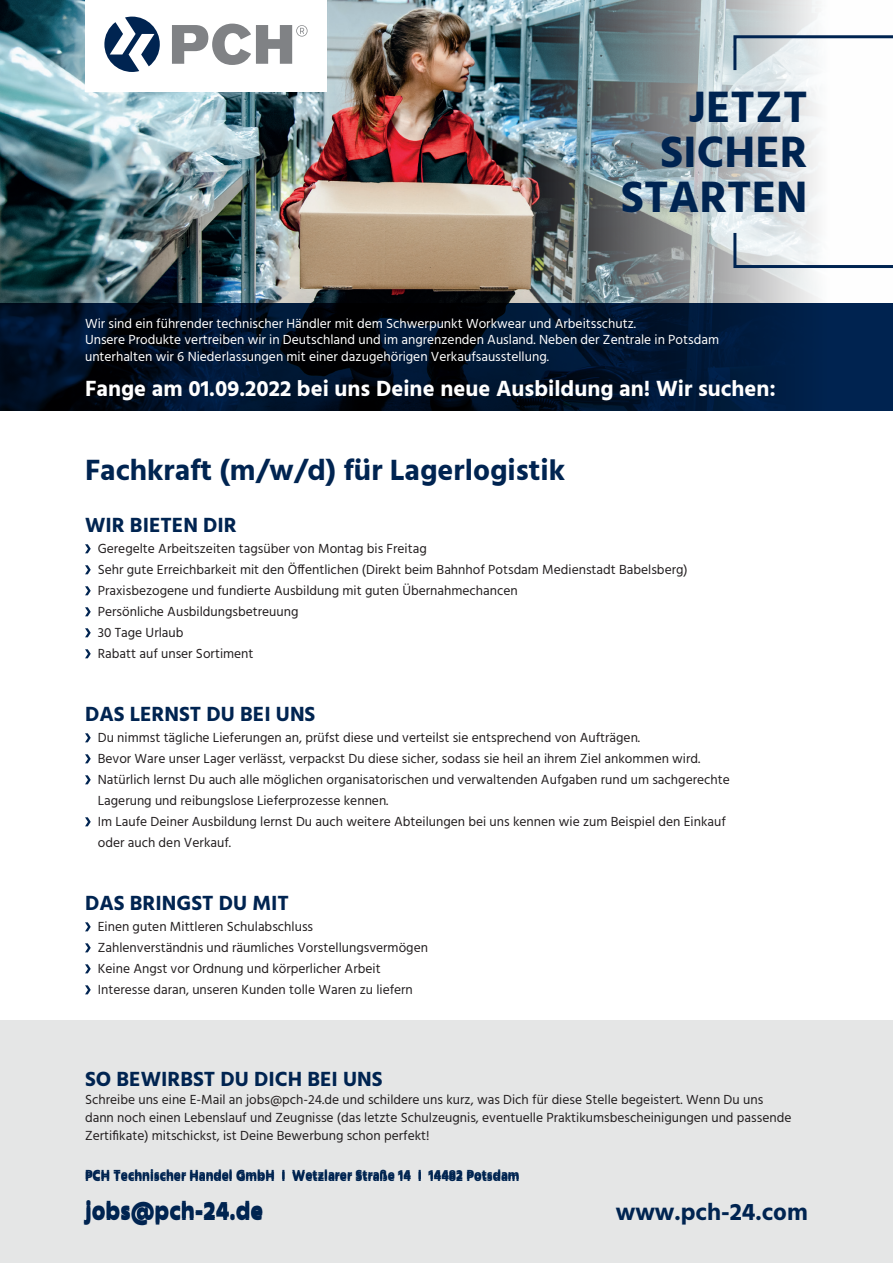
<style>
.page{position:relative;width:893px;height:1263px;background:#fff}
.page>*{position:absolute;margin:0;border:0;box-sizing:border-box;transform-origin:0 0}
.t1{font:700 45px/45px "Hind";color:#002451;text-align:right}
.t2{font:700 30px "Hind";color:#002451}
.t3{font:700 24.3px "Hind";color:#002451}
.t4{font:700 22.5px "Hind";color:#fff}
.t5{font:700 21px "Hind";color:#002451}
.t6{font:13.5px/21px "Hind";color:#231f20}
.t7{font:13.5px/16.2px "Hind";color:#fff}
.t8{font:700 13.5px "Hind";color:#002451}
</style>
<div class="page">
<img style="left:0;top:0;width:818px;height:303px">
<svg style="left:0;top:303px;width:893px;height:107px;background:#00122b"></svg>
<svg style="left:732px;top:34px;width:161px;height:235px"></svg>
<div style="left:85px;top:0;width:242px;height:91px;background:#fff"></div>
<svg style="left:104px;top:17px;width:56px;height:55px"></svg>
<svg style="left:172px;top:24px;width:136px;height:41px"></svg>
<svg style="left:85px;top:544px;width:6px;height:9px"></svg>
<svg style="left:85px;top:565px;width:6px;height:9px"></svg>
<svg style="left:85px;top:586px;width:6px;height:9px"></svg>
<svg style="left:85px;top:607px;width:6px;height:9px"></svg>
<svg style="left:85px;top:628px;width:6px;height:9px"></svg>
<svg style="left:85px;top:649px;width:6px;height:9px"></svg>
<svg style="left:85px;top:733px;width:6px;height:9px"></svg>
<svg style="left:85px;top:754px;width:6px;height:9px"></svg>
<svg style="left:85px;top:775px;width:6px;height:9px"></svg>
<svg style="left:85px;top:817px;width:6px;height:9px"></svg>
<div style="left:0;top:1020px;width:893px;height:243px;background:#e5e6e6"></div>
<h1 class="t1" style="left:621px;top:84px;width:188px">JETZT<br>SICHER<br>STARTEN</h1>
<p class="t7" style="left:85px;top:316px;width:635px">Wir sind ein führender technischer Händler mit dem Schwerpunkt Workwear und Arbeitsschutz.<br>Unsere Produkte vertreiben wir in Deutschland und im angrenzenden Ausland. Neben der Zentrale in Potsdam unterhalten wir 6 Niederlassungen mit einer dazugehörigen Verkaufsausstellung.</p>
<h3 class="t4" style="left:85px;top:375px;width:692px">Fange am 01.09.2022 bei uns Deine neue Ausbildung an! Wir suchen:</h3>
<h2 class="t2" style="left:85px;top:453px;width:482px">Fachkraft (m/w/d) für Lagerlogistik</h2>
<h3 class="t5" style="left:85px;top:513px;width:153px">WIR BIETEN DIR</h3>
<p class="t6" style="left:98px;top:539px;width:591px">Geregelte Arbeitszeiten tagsüber von Montag bis Freitag<br>Sehr gute Erreichbarkeit mit den Öffentlichen (Direkt beim Bahnhof Potsdam Medienstadt Babelsberg)<br>Praxisbezogene und fundierte Ausbildung mit guten Übernahmechancen<br>Persönliche Ausbildungsbetreuung<br>30 Tage Urlaub<br>Rabatt auf unser Sortiment</p>
<h3 class="t5" style="left:85px;top:702px;width:232px">DAS LERNST DU BEI UNS</h3>
<p class="t6" style="left:98px;top:728px;width:633px">Du nimmst tägliche Lieferungen an, prüfst diese und verteilst sie entsprechend von Aufträgen.<br>Bevor Ware unser Lager verlässt, verpackst Du diese sicher, sodass sie heil an ihrem Ziel ankommen wird.<br>Natürlich lernst Du auch alle möglichen organisatorischen und verwaltenden Aufgaben rund um sachgerechte Lagerung und reibungslose Lieferprozesse kennen.<br>Im Laufe Deiner Ausbildung lernst Du auch weitere Abteilungen bei uns kennen wie zum Beispiel den Einkauf oder auch den Verkauf.</p>
<h3 class="t5" style="left:85px;top:891px;width:205px">DAS BRINGST DU MIT</h3>
<p class="t6" style="left:98px;top:917px;width:332px">Einen guten Mittleren Schulabschluss<br>Zahlenverständnis und räumliches Vorstellungsvermögen Keine Angst vor Ordnung und körperlicher Arbeit Interesse daran, unseren Kunden tolle Waren zu liefern</p>
<h3 class="t5" style="left:85px;top:1067px;width:299px">SO BEWIRBST DU DICH BEI UNS</h3>
<p class="t6" style="left:85px;top:1091px;width:708px;line-height:18px">Schreibe uns eine E-Mail an jobs@pch-24.de und schildere uns kurz, was Dich für diese Stelle begeistert. Wenn Du uns dann noch einen Lebenslauf und Zeugnisse (das letzte Schulzeugnis, eventuelle Praktikumsbescheinigungen und passende<br>Zertifikate) mitschickst, ist Deine Bewerbung schon perfekt!</p>
<p class="t8" style="left:85px;top:1168px;width:436px">PCH Technischer Handel GmbH I Wetzlarer Straße 14 I 14482 Potsdam</p>
<h3 class="t3" style="left:85px;top:1197px;width:180px">jobs@pch-24.de</h3>
<h3 class="t3" style="left:616px;top:1197px;width:194px">www.pch-24.com</h3>
</div>
